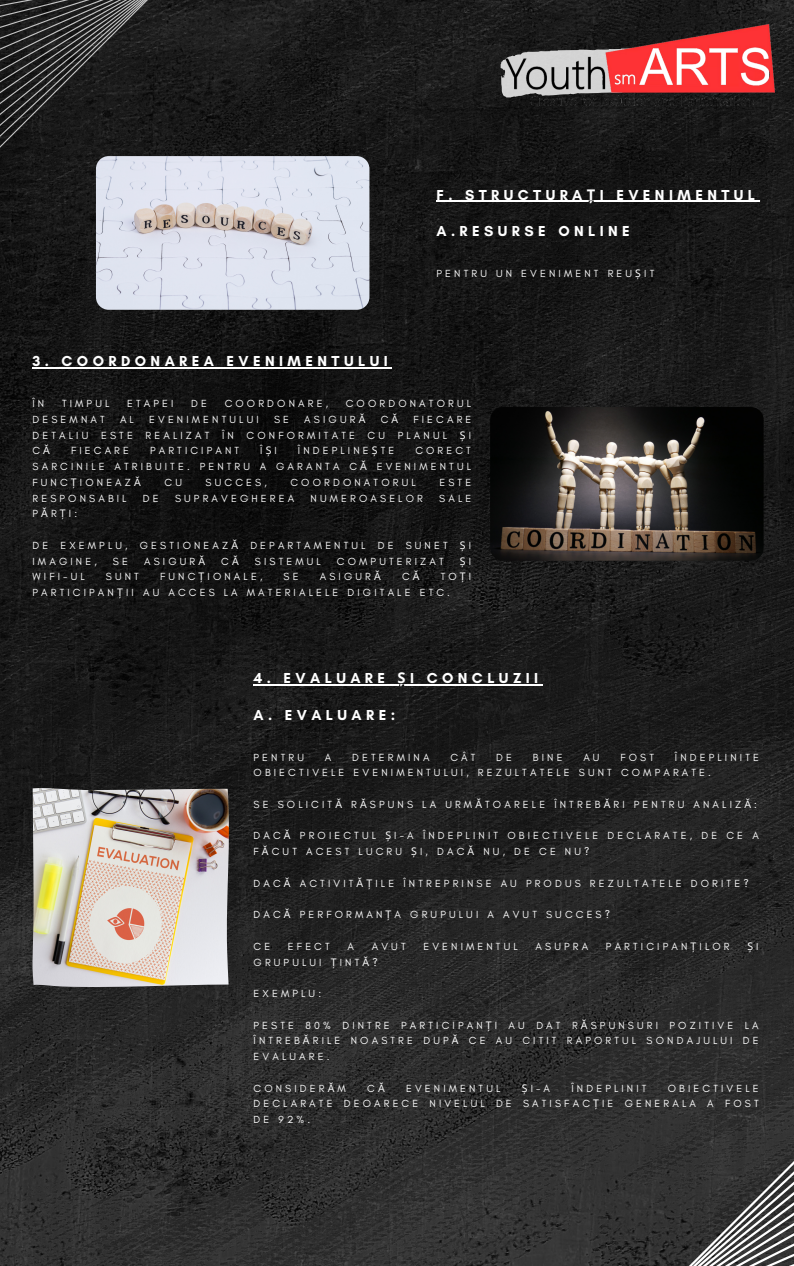
<style>
.page{position:relative;width:794px;height:1266px;background:#fff}
.page>*{position:absolute;margin:0;border:0;box-sizing:border-box;transform-origin:0 0}
.t1{font:700 14.7px "Glacial Indifference";letter-spacing:.3em;color:#fff}
.t2{font:10.5px/15.8px "Glacial Indifference";letter-spacing:.3em;color:#fff;text-align:justify}
.t3{font:10.5px "Noto Sans";color:#fff}
.s1{font-family:"Noto Sans"}
.s2{font-family:"Glacial Indifference"}
</style>
<div class="page">
<img style="left:0;top:0;width:793px;height:1266px">
<svg style="left:626px;top:1031px;width:167px;height:235px;background:#3a3a3a"></svg>
<svg style="left:0;top:0;width:175px;height:156px;background:#262626"></svg>
<svg style="left:500px;top:48px;width:5px;height:49px"></svg>
<img style="left:505px;top:25px;width:268px;height:83px">
<img style="left:96px;top:156px;width:273px;height:154px;border-radius:13px">
<img style="left:490px;top:407px;width:273px;height:154px;border-radius:13px">
<hr style="left:436px;top:201px;width:323px;height:1px;background:#fff">
<hr style="left:32px;top:367px;width:360px;height:2px;background:#fff">
<hr style="left:253px;top:684px;width:289px;height:2px;background:#fff">
<img style="left:32px;top:788px;width:197px;height:199px">
<h1 class="t1" style="left:436px;top:186px;width:320px">F. STRUCTURA<span class="s1">Ț</span>I EVENIMENTUL</h1>
<h1 class="t1" style="left:436px;top:222px;width:195px">A.RESURSE ONLINE</h1>
<p class="t2" style="left:436px;top:265px;width:219px">PENTRU UN EVENIMENT REU<span class="s1">Ș</span>IT</p>
<h1 class="t1" style="left:32px;top:352px;width:356px">3. COORDONAREA EVENIMENTULUI</h1>
<p class="t2" style="left:32px;top:395px;width:13px">Î N</p>
<p class="t2" style="left:62px;top:395px;width:49px">TIMPUL</p>
<p class="t2" style="left:127px;top:395px;width:48px">ETAPEI</p>
<p class="t2" style="left:191px;top:395px;width:17px">D E</p>
<p class="t2" style="left:224px;top:395px;width:105px">COORDONARE,</p>
<p class="t2" style="left:345px;top:395px;width:127px">COORDONATORUL</p>
<p class="t2" style="left:32px;top:411px;width:74px">DESEMNAT</p>
<p class="t2" style="left:120px;top:411px;width:15px">A L</p>
<p class="t2" style="left:149px;top:411px;width:111px">EVENIMENTULUI</p>
<p class="t2" style="left:274px;top:411px;width:16px">S E</p>
<p class="t2" style="left:304px;top:411px;width:63px">ASIGUR<span class="s1">Ă</span></p>
<p class="t2" style="left:380px;top:411px;width:19px">C <span class="s1">Ă</span></p>
<p class="t2" style="left:32px;top:411px;width:440px;text-indent:381px">FIECARE DETALIU ESTE REALIZAT ÎN CONFORMITATE CU PLANUL <span class="s1">Ș</span>I C <span class="s1">Ă</span></p>
<p class="t2" style="left:71px;top:443px;width:59px">FIECARE</p>
<p class="t2" style="left:150px;top:443px;width:91px">PARTICIPANT</p>
<p class="t2" style="left:260px;top:443px;width:18px">Î<span class="s1">Ș</span>I</p>
<p class="t2" style="left:298px;top:443px;width:98px">ÎNDEPLINE<span class="s1">Ș</span>TE</p>
<p class="t2" style="left:32px;top:443px;width:440px;text-indent:382px">CORECT SARCINILE ATRIBUITE. PENTRU A GARANTA C<span class="s1">Ă</span> EVENIMENTUL FUNC<span class="s1">Ț</span>IONEAZ<span class="s1">Ă</span></p>
<p class="t2" style="left:164px;top:474px;width:19px">C U</p>
<p class="t2" style="left:205px;top:474px;width:63px">SUCCES,</p>
<p class="t2" style="left:290px;top:474px;width:127px">COORDONATORUL</p>
<p class="t2" style="left:439px;top:474px;width:33px">ESTE</p>
<p class="t2" style="left:32px;top:490px;width:95px">RESPONSABIL</p>
<p class="t2" style="left:143px;top:490px;width:17px">D E</p>
<p class="t2" style="left:175px;top:490px;width:121px">SUPRAVEGHEREA</p>
<p class="t2" style="left:310px;top:490px;width:114px">NUMEROASELOR</p>
<p class="t2" style="left:439px;top:490px;width:34px">SALE</p>
<p class="t2" style="left:32px;top:506px;width:46px">P<span class="s1">Ă</span>R<span class="s1">Ț</span>I:</p>
<p class="t2" style="left:32px;top:537px;width:440px">DE EXEMPLU, GESTIONEAZ<span class="s1">Ă</span> DEPARTAMENTUL DE SUNET <span class="s1">Ș</span>I<br>IMAGINE,</p>
<p class="t2" style="left:113px;top:553px;width:16px">S E</p>
<p class="t2" style="left:144px;top:553px;width:63px">ASIGUR<span class="s1">Ă</span></p>
<p class="t2" style="left:221px;top:553px;width:19px">C <span class="s1">Ă</span></p>
<p class="t2" style="left:255px;top:553px;width:67px">SISTEMUL</p>
<p class="t2" style="left:337px;top:553px;width:108px">COMPUTERIZAT</p>
<p class="t3" style="left:459px;top:553px;width:13px">Ș <span class="s2">I</span></p>
<p class="t2" style="left:32px;top:569px;width:54px">WIFI-UL</p>
<p class="t2" style="left:106px;top:569px;width:35px">SUNT</p>
<p class="t2" style="left:160px;top:569px;width:104px">FUNC<span class="s1">Ț</span>IONALE,</p>
<p class="t2" style="left:283px;top:569px;width:16px">S E</p>
<p class="t2" style="left:319px;top:569px;width:63px">ASIGUR<span class="s1">Ă</span></p>
<p class="t2" style="left:402px;top:569px;width:19px">C <span class="s1">Ă</span></p>
<p class="t2" style="left:32px;top:569px;width:440px;text-indent:408px">TO<span class="s1">Ț</span>I<br>PARTICIPAN<span class="s1">Ț</span>II AU ACCES LA MATERIALELE DIGITALE ETC.</p>
<h1 class="t1" style="left:253px;top:669px;width:286px">4. EVALUARE <span class="s1">Ș</span>I CONCLUZII</h1>
<h1 class="t1" style="left:253px;top:706px;width:143px">A. EVALUARE:</h1>
<p class="t2" style="left:253px;top:749px;width:52px">PENTRU</p>
<p class="t2" style="left:324px;top:749px;width:8px">A</p>
<p class="t2" style="left:352px;top:749px;width:79px">DETERMINA</p>
<p class="t2" style="left:450px;top:749px;width:27px">CÂT</p>
<p class="t2" style="left:496px;top:749px;width:17px">D E</p>
<p class="t2" style="left:532px;top:749px;width:31px">BINE</p>
<p class="t2" style="left:583px;top:749px;width:18px">A U</p>
<p class="t2" style="left:620px;top:749px;width:35px">FOST</p>
<p class="t2" style="left:253px;top:749px;width:506px;text-indent:421px">ÎNDEPLINITE<br>OBIECTIVELE EVENIMENTULUI, REZULTATELE SUNT COMPARATE.</p>
<p class="t2" style="left:253px;top:796px;width:504px">SE SOLICIT<span class="s1">Ă</span> R<span class="s1">Ă</span>SPUNS LA URM<span class="s1">Ă</span>TOARELE ÎNTREB<span class="s1">Ă</span>RI PENTRU ANALIZ<span class="s1">Ă</span>:</p>
<p class="t2" style="left:253px;top:828px;width:506px">DAC<span class="s1">Ă</span> PROIECTUL <span class="s1">Ș</span>I-A ÎNDEPLINIT OBIECTIVELE DECLARATE, DE CE A<br>F<span class="s1">Ă</span>CUT ACEST LUCRU <span class="s1">Ș</span>I, DAC<span class="s1">Ă</span> NU, DE CE NU?</p>
<p class="t2" style="left:253px;top:875px;width:496px">DAC<span class="s1">Ă</span> ACTIVIT<span class="s1">ĂȚ</span>ILE ÎNTREPRINSE AU PRODUS REZULTATELE DORITE?</p>
<p class="t2" style="left:253px;top:906px;width:358px">DAC<span class="s1">Ă</span> PERFORMAN<span class="s1">Ț</span>A GRUPULUI A AVUT SUCCES?</p>
<p class="t2" style="left:253px;top:938px;width:18px">C E</p>
<p class="t2" style="left:288px;top:938px;width:43px">EFECT</p>
<p class="t2" style="left:347px;top:938px;width:8px">A</p>
<p class="t2" style="left:371px;top:938px;width:35px">AVUT</p>
<p class="t2" style="left:423px;top:938px;width:96px">EVENIMENTUL</p>
<p class="t2" style="left:535px;top:938px;width:54px">ASUPRA</p>
<p class="t2" style="left:605px;top:938px;width:125px">PARTICIPAN<span class="s1">Ț</span>ILOR</p>
<p class="t3" style="left:747px;top:938px;width:13px">Ș <span class="s2">I</span></p>
<p class="t2" style="left:253px;top:954px;width:125px">GRUPULUI <span class="s1">Ț</span>INT<span class="s1">Ă</span>?</p>
<p class="t2" style="left:253px;top:985px;width:69px">EXEMPLU:</p>
<p class="t2" style="left:253px;top:1017px;width:506px">PESTE 80% DINTRE PARTICIPAN<span class="s1">Ț</span>I AU DAT R<span class="s1">Ă</span>SPUNSURI POZITIVE LA ÎNTREB<span class="s1">Ă</span>RILE NOASTRE DUP<span class="s1">Ă</span> CE AU CITIT RAPORTUL SONDAJULUI DE EVALUARE.</p>
<p class="t2" style="left:253px;top:1080px;width:94px">CONSIDER<span class="s1">Ă</span>M</p>
<p class="t2" style="left:367px;top:1080px;width:19px">C <span class="s1">Ă</span></p>
<p class="t2" style="left:406px;top:1080px;width:96px">EVENIMENTUL</p>
<p class="t2" style="left:521px;top:1080px;width:30px"><span class="s1">Ș</span>I-A</p>
<p class="t2" style="left:571px;top:1080px;width:77px">ÎNDEPLINIT</p>
<p class="t2" style="left:253px;top:1080px;width:506px;text-indent:414px">OBIECTIVELE DECLARATE DEOARECE NIVELUL DE SATISFAC<span class="s1">Ț</span>IE GENERALA A FOST DE 92%.</p>
</div>
